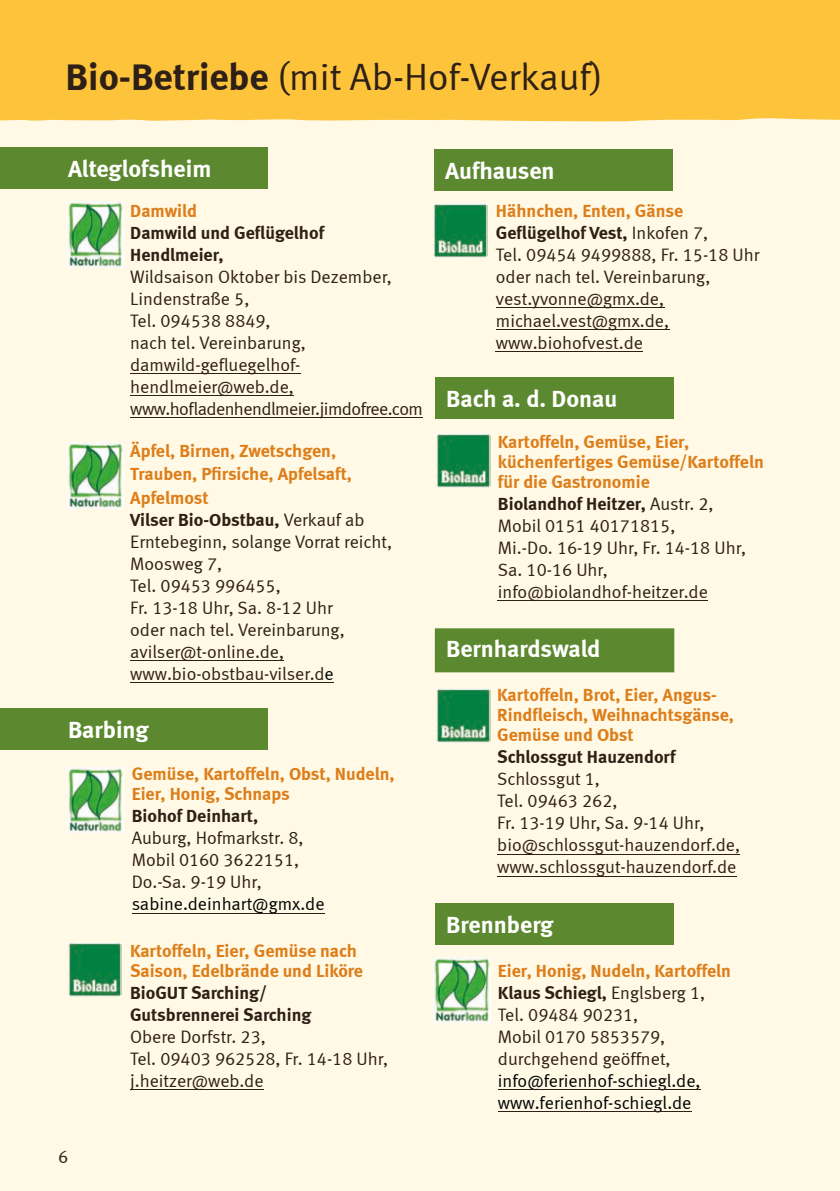
<style>
.page{position:relative;width:840px;height:1191px;background:#fff}
.page>*{position:absolute;margin:0;border:0;box-sizing:border-box;transform-origin:0 0}
.t1{font:38px "Meta Normal LF";color:#2e2016}
.t2{font:24px "Meta Bold LF";color:#fff}
.t3{font:18px/22px "Meta Normal LF";color:#2e2016}
.t4{font:18px/20px "Meta Bold LF";color:#dd7e1a}
.t5{font:18px/22px "Meta Bold LF";color:#2e2016}
.t6{font:18px/22px "Meta Normal LF";color:#020303}
.s1{font-family:"Meta Bold LF"}
.s2{color:#2e2016}
.s3{font-family:"Meta Normal LF";color:#2e2016}
.s4{color:#020303}
.s5{font-family:"Meta Normal LF"}
</style>
<div class="page">
<div style="left:0;top:0;width:839px;height:1191px;background:#fff9e5"></div>
<div style="left:0;top:0;width:838px;height:122px;background:#fdc43b"></div>
<hr style="left:130px;top:373px;width:170px;height:1px;background:#2e2016">
<hr style="left:130px;top:395px;width:164px;height:1px;background:#2e2016">
<hr style="left:130px;top:417px;width:293px;height:1px;background:#2e2016">
<hr style="left:130px;top:660px;width:154px;height:1px;background:#2e2016">
<hr style="left:130px;top:682px;width:203px;height:1px;background:#2e2016">
<hr style="left:497px;top:1089px;width:203px;height:1px;background:#2e2016">
<hr style="left:497px;top:1111px;width:194px;height:1px;background:#2e2016">
<hr style="left:497px;top:600px;width:210px;height:1px;background:#2e2016">
<div style="left:434px;top:628px;width:240px;height:44px;background:#5c892f"></div>
<hr style="left:497px;top:854px;width:242px;height:1px;background:#2e2016">
<hr style="left:497px;top:876px;width:239px;height:1px;background:#2e2016">
<div style="left:0;top:147px;width:268px;height:42px;background:#5c892f"></div>
<div style="left:434px;top:903px;width:238px;height:41px;background:#5c892f"></div>
<div style="left:0;top:708px;width:268px;height:42px;background:#5c892f"></div>
<hr style="left:839px;top:298px;width:1px;height:42px;background:#5c892f">
<hr style="left:839px;top:508px;width:1px;height:42px;background:#5c892f">
<div style="left:434px;top:377px;width:238px;height:41px;background:#5c892f"></div>
<div style="left:433px;top:149px;width:239px;height:42px;background:#5c892f"></div>
<img style="left:67px;top:202px;width:56px;height:65px">
<img style="left:433px;top:957px;width:57px;height:65px">
<img style="left:67px;top:443px;width:56px;height:65px">
<img style="left:67px;top:767px;width:56px;height:65px">
<img style="left:436px;top:434px;width:54px;height:53px">
<img style="left:433px;top:204px;width:54px;height:53px">
<img style="left:436px;top:688px;width:54px;height:54px">
<hr style="left:495px;top:307px;width:168px;height:1px;background:#2e2016">
<hr style="left:495px;top:329px;width:173px;height:1px;background:#2e2016">
<hr style="left:495px;top:351px;width:147px;height:1px;background:#2e2016">
<hr style="left:132px;top:913px;width:192px;height:1px;background:#2e2016">
<hr style="left:130px;top:1089px;width:133px;height:1px;background:#2e2016">
<img style="left:68px;top:942px;width:54px;height:54px">
<svg style="left:838px;top:0;width:2px;height:122px"></svg>
<h1 class="t1" style="left:65px;top:60px;width:538px"><span class="s1">Bio-Betriebe</span> (mit Ab-Hof-Verkauf)</h1>
<h2 class="t2" style="left:68px;top:158px;width:145px">Alteglofsheim</h2>
<p class="t4" style="left:130px;top:201px;width:68px">Damwild</p>
<p class="t5" style="left:130px;top:222px;width:195px">Damwild und Geflügelhof<br>Hendlmeier,</p>
<p class="t3" style="left:130px;top:266px;width:294px">Wildsaison Oktober bis Dezember,<br>Lindenstraße 5,<br>Tel. 094538 8849,<br>nach tel. Vereinbarung, damwild-gefluegelhof&shy;hendlmeier@web.de, www.hofladenhendlmeier.jimdofree.com</p>
<p class="t4" style="left:130px;top:440px;width:236px;line-height:22.8px">Äpfel, Birnen, Zwetschgen,<br>Trauben, Pfirsiche, Apfelsaft,<br>Apfelmost<br><span class="s2">Vilser Bio-Obstbau,</span> <span class="s3">Verkauf ab</span></p>
<p class="t3" style="left:130px;top:531px;width:263px">Erntebeginn, solange Vorrat reicht,<br>Moosweg 7,<br>Tel. 09453 996455,<br>Fr. 13-18 Uhr, Sa. 8-12 Uhr<br>oder nach tel. Vereinbarung, avilser@t-online.de, www.bio-obstbau-vilser.d<span class="s4">e</span></p>
<h2 class="t2" style="left:68px;top:719px;width:82px">Barbing</h2>
<p class="t3" style="left:58px;top:1146px;width:12px">6</p>
<p class="t4" style="left:132px;top:765px;width:264px">Gemüse, Kartoffeln, Obst, Nudeln,<br>Eier, Honig, Schnaps</p>
<p class="t5" style="left:132px;top:806px;width:128px">Biohof Deinhart,</p>
<p class="t3" style="left:132px;top:828px;width:173px">Auburg, Hofmarkstr. 8,<br>Mobil 0160 3622151,<br>Do.-Sa. 9-19 Uhr,</p>
<p class="t6" style="left:132px;top:894px;width:194px">sabine.deinhart@gmx.de</p>
<p class="t4" style="left:130px;top:941px;width:234px">Kartoffeln, Eier, Gemüse nach<br>Saison, Edelbrände und Liköre</p>
<p class="t5" style="left:130px;top:982px;width:183px">BioGUT Sarching/<br>Gutsbrennerei Sarching</p>
<p class="t3" style="left:130px;top:1026px;width:259px">Obere Dorfstr. 23,<br>Tel. 09403 962528, Fr. 14-18 Uhr, j.heitzer@web.de</p>
<h2 class="t2" style="left:445px;top:160px;width:111px">Aufhausen</h2>
<p class="t4" style="left:495px;top:201px;width:214px;line-height:22px">Hähnchen, Enten, Gänse<br><span class="s2">Geflügelhof Vest,</span> <span class="s3">Inkofen 7,</span></p>
<p class="t3" style="left:495px;top:245px;width:265px">Tel. 09454 9499888, Fr. 15-18 Uhr oder nach tel. Vereinbarung, vest.yvonne@gmx.de, michael.vest@gmx.de, www.biohofvest.de</p>
<h2 class="t2" style="left:446px;top:388px;width:172px">Bach a. d. Donau</h2>
<p class="t4" style="left:497px;top:433px;width:267px">Kartoffeln, Gemüse, Eier, küchenfertiges Gemüse/Kartoffeln für die Gastronomie</p>
<p class="t5" style="left:497px;top:494px;width:217px">Biolandhof Heitzer, <span class="s5">Austr. 2,</span></p>
<p class="t3" style="left:497px;top:516px;width:249px">Mobil 0151 40171815,<br>Mi.-Do. 16-19 Uhr, Fr. 14-18 Uhr,<br>Sa. 10-16 Uhr, info@biolandhof-heitzer.de</p>
<h2 class="t2" style="left:446px;top:638px;width:156px">Bernhardswald</h2>
<p class="t4" style="left:497px;top:686px;width:238px">Kartoffeln, Brot, Eier, Angus-<br>Rindfleisch, Weihnachtsgänse,<br>Gemüse und Obst</p>
<p class="t5" style="left:497px;top:747px;width:180px">Schlossgut Hauzendorf</p>
<p class="t3" style="left:497px;top:769px;width:244px">Schlossgut 1,<br>Tel. 09463 262,<br>Fr. 13-19 Uhr, Sa. 9-14 Uhr, bio@schlossgut-hauzendorf.de, www.schlossgut-hauzendorf.de</p>
<h2 class="t2" style="left:446px;top:914px;width:109px">Brennberg</h2>
<p class="t4" style="left:497px;top:960px;width:234px;line-height:22px">Eier, Honig, Nudeln, Kartoffeln<br><span class="s2">Klaus Schiegl,</span> <span class="s3">Englsberg 1,</span></p>
<p class="t3" style="left:497px;top:1004px;width:174px">Tel. 09484 90231,<br>Mobil 0170 5853579, durchgehend geöffnet,</p>
<p class="t6" style="left:497px;top:1070px;width:204px">info@ferienhof-schiegl.de, www.ferienhof-schiegl.de</p>
</div>
